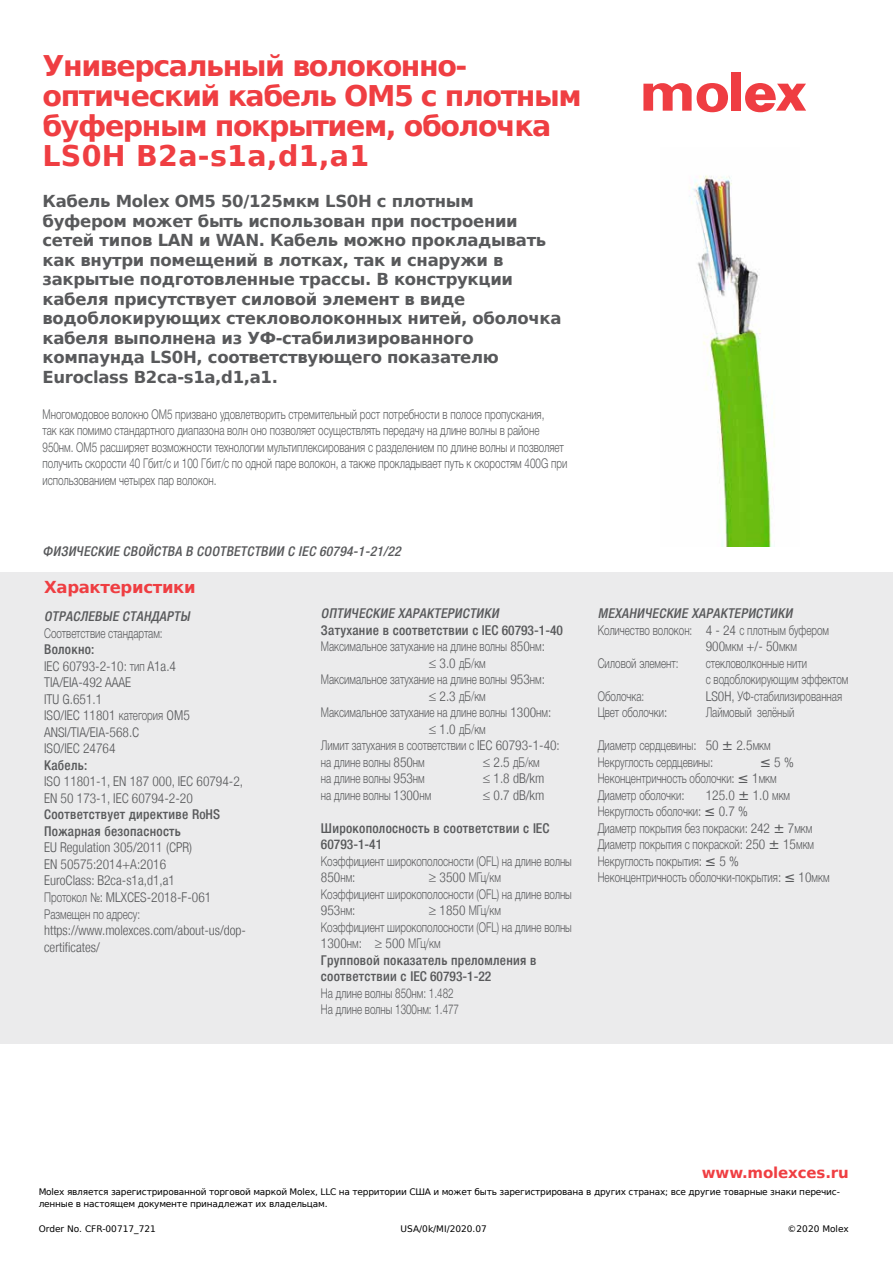
<style>
.page{position:relative;width:893px;height:1263px;background:#fff}
.page>*{position:absolute;margin:0;border:0;box-sizing:border-box;transform-origin:0 0}
.t1{font:700 28.5px/30px "DejaVu Sans";letter-spacing:-.05em;color:#ef3e42}
.t2{font:700 28.5px "Bitstream Vera Sans";letter-spacing:.01em;color:#ef3e42}
.t3{font:700 16.5px/19.5px "DejaVu Sans";letter-spacing:-.02em;color:#58595b}
.t4{font:700 16.5px "Bitstream Vera Sans";letter-spacing:-.02em;color:#58595b}
.t5{font:700 16.5px "DejaVu Sans";letter-spacing:-.02em;color:#ef3e42}
.t6{font:700 15px "Bitstream Vera Sans";letter-spacing:-.01em;color:#ef3e42}
.t7{font:300 13.5px/16.5px "Helvetica Neue Cyr";color:#58595b;scale:.73 1}
.t8{font:300 condensed 13.5px/16.5px "Helvetica Neue LT";color:#58595b}
.t9{font:italic 500 condensed 13.5px/16.5px "Helvetica Neue LTCYR";color:#58595b}
.t10{font:500 condensed 13.5px/16.5px "Helvetica Neue LTCYR";letter-spacing:.02em;color:#58595b}
.t11{font:500 condensed 13.5px "Helvetica Neue LT";color:#58595b}
.t12{font:9px/12px "DejaVu Sans";letter-spacing:-.025em;color:#000}
.t13{font:9px "Bitstream Vera Sans";color:#000}
.s1{font-family:"Bitstream Vera Sans"}
.s2{font-family:"Helvetica Neue LT Std"}
.s3{font-family:"Helvetica Neue LT"}
.s4{font-family:"Helvetica Neue Cyr";font-stretch:normal}
.s5{font-style:normal}
.s6{font-family:"Helvetica Neue LT";font-style:normal}
.s7{font-family:"Helvetica Neue LT";font-stretch:condensed}
.s8{font-family:"Bitstream Vera Sans";font-weight:400}
.s9{font-family:"Bitstream Vera Sans";font-weight:400;font-stretch:normal}
</style>
<div class="page">
<div style="left:731px;top:72px;width:10px;height:39px;background:#ef3d42"></div>
<svg style="left:643px;top:83px;width:85px;height:29px"></svg>
<svg style="left:745px;top:83px;width:61px;height:29px"></svg>
<div style="left:0;top:572px;width:893px;height:471px;background:#ebebec"></div>
<img style="left:689px;top:175px;width:86px;height:372px">
<h1 class="t1" style="left:43px;top:50px;width:541px">Универсальный волоконно&shy;оптический кабель OM5 с плотным буферным покрытием, оболочка</h1>
<h1 class="t2" style="left:43px;top:139px;width:328px">LS0H B2a-s1a,d1,a1</h1>
<p class="t3" style="left:43px;top:191px;width:520px">Кабель <span class="s1">Molex OM5 50/125</span>мкм LS0H с плотным буфером может быть использован при построении сетей типов <span class="s1">LAN</span> и <span class="s1">WAN.</span> Кабель можно прокладывать как внутри помещений в лотках, так и снаружи в закрытые подготовленные трассы. В конструкции кабеля присутствует силовой элемент в виде водоблокирующих стекловолоконных нитей, оболочка кабеля выполнена из УФ-стабилизированного компаунда LS0H, соответствующего показателю</p>
<p class="t4" style="left:43px;top:367px;width:237px">Euroclass B2ca-s1a,d1,a1.</p>
<p class="t7" style="left:43px;top:406px;width:720px">Многомодовое волокно OM5 призвано удовлетворить стремительный рост потребности в полосе пропускания,<br>так как помимо стандартного диапазона волн оно позволяет осуществлять передачу на длине волны в районе 950нм. OM5 расширяет возможности технологии мультиплексирования с разделением по длине волны и позволяет получить скорости 40 Гбит/с и 100 Гбит/с по одной паре волокон, а также прокладывает путь к скоростям 400G при использованием четырех пар волокон.</p>
<p class="t9" style="left:43px;top:544px;width:360px">ФИЗИЧЕСКИЕ СВОЙСТВА В СООТВЕТСТВИИ С <span class="s2">IEC 60 794 - 1 - 2 1 /22</span></p>
<p class="t5" style="left:44px;top:574px;width:153px">Характеристики</p>
<p class="t9" style="left:44px;top:609px;width:150px">ОТРАСЛЕВЫЕ СТАНДАРТЫ</p>
<p class="t7" style="left:44px;top:625px;width:164px">Соответствие стандартам:</p>
<p class="t10" style="left:44px;top:642px;width:52px">Волокно<span class="s3">:</span></p>
<p class="t8" style="left:44px;top:658px;width:147px">IEC 60793-2-10: <span class="s4">тип</span> A1a.4<br>TIA/EIA-492 AAAE<br>ITU G.651.1<br>ISO/IEC 11801 <span class="s4">категория</span> OM5<br>ANSI/TIA/EIA-568.C<br>ISO/IEC 24764</p>
<p class="t10" style="left:44px;top:757px;width:45px">Кабель<span class="s3">:</span></p>
<p class="t8" style="left:44px;top:773px;width:200px">ISO 11801-1, EN 187 000, IEC 60794-2,<br>EN 50 173-1, IEC 60794-2-20</p>
<p class="t10" style="left:44px;top:807px;width:177px">Соответствует директиве <span class="s3">RoHS<br></span>Пожарная безопасность</p>
<p class="t8" style="left:44px;top:839px;width:169px">EU Regulation 305/2011 (CPR)<br>EN 50575:2014+A:2016<br>EuroClass: B2ca-s1a,d1,a1<br><span class="s4">Протокол №</span>: MLXCES-2018-F-061</p>
<p class="t7" style="left:44px;top:906px;width:133px">Размещен по адресу:</p>
<p class="t8" style="left:44px;top:922px;width:203px">https://www.molexces.com/about-us/dop&shy;certificates/</p>
<p class="t9" style="left:321px;top:605px;width:244px">ОПТИЧЕСКИЕ ХАРАКТЕРИСТИКИ<br><span class="s5">Затухание в соответствии с</span> <span class="s6">IEC 60793-1-40</span></p>
<p class="t7" style="left:321px;top:638px;width:308px">Максимальное затухание на длине волны <span class="s7">850</span>нм<span class="s7">:</span></p>
<p class="t7" style="left:429px;top:655px;width:79px">≤ <span class="s7">3.0</span> дБ/км</p>
<p class="t7" style="left:321px;top:671px;width:308px">Максимальное затухание на длине волны <span class="s7">953</span>нм<span class="s7">:</span></p>
<p class="t7" style="left:429px;top:688px;width:79px">≤ <span class="s7">2.3</span> дБ/км</p>
<p class="t7" style="left:321px;top:704px;width:317px">Максимальное затухание на длине волны <span class="s7">1300</span>нм<span class="s7">:</span></p>
<p class="t7" style="left:429px;top:721px;width:79px">≤ <span class="s7">1.0</span> дБ/км</p>
<p class="t7" style="left:321px;top:737px;width:329px">Лимит затухания в соответствии с <span class="s7">IEC 60793-1-40:</span></p>
<p class="t7" style="left:321px;top:754px;width:144px">на длине волны <span class="s7">850</span>нм</p>
<p class="t7" style="left:483px;top:754px;width:79px">≤ <span class="s7">2.5</span> дБ/км</p>
<p class="t7" style="left:321px;top:770px;width:144px">на длине волны <span class="s7">953</span>нм</p>
<p class="t8" style="left:483px;top:770px;width:63px">≤ 1.8 dB/km</p>
<p class="t7" style="left:321px;top:787px;width:153px">на длине волны <span class="s7">1300</span>нм</p>
<p class="t8" style="left:483px;top:787px;width:63px">≤ 0.7 dB/km</p>
<p class="t10" style="left:321px;top:820px;width:230px">Широкополосность в соответствии с <span class="s3">IEC</span></p>
<p class="t11" style="left:321px;top:836px;width:63px">60793-1-41</p>
<p class="t7" style="left:321px;top:853px;width:345px">Коэффициент широкополосности (OFL) на длине волны</p>
<p class="t8" style="left:321px;top:869px;width:36px">850<span class="s4">нм</span>:</p>
<p class="t7" style="left:321px;top:869px;width:345px;text-indent:108px">≥ <span class="s7">3500</span> МГц/км<br>Коэффициент широкополосности (OFL) на длине волны</p>
<p class="t8" style="left:321px;top:902px;width:36px">953<span class="s4">нм</span>:</p>
<p class="t7" style="left:321px;top:902px;width:345px;text-indent:108px">≥ <span class="s7">1850</span> МГц/км<br>Коэффициент широкополосности (OFL) на длине волны</p>
<p class="t8" style="left:321px;top:935px;width:121px">1300<span class="s4">нм</span>: ≥ 500 <span class="s4">МГц/км</span></p>
<p class="t10" style="left:321px;top:952px;width:217px">Групповой показатель преломления в соответствии с <span class="s3">IEC 60793-1-22</span></p>
<p class="t7" style="left:321px;top:985px;width:191px">На длине волны 850нм: 1.482<br>На длине волны 1300нм: 1.477</p>
<p class="t9" style="left:598px;top:605px;width:199px">МЕХАНИЧЕСКИЕ ХАРАКТЕРИСТИКИ</p>
<p class="t7" style="left:598px;top:622px;width:319px">Количество волокон: <span class="s7">4 - 24</span> с плотным буфером</p>
<p class="t8" style="left:706px;top:638px;width:93px">900<span class="s4">мкм</span> +/- 50<span class="s4">мкм</span></p>
<p class="t7" style="left:598px;top:655px;width:112px">Силовой элемент:</p>
<p class="t7" style="left:706px;top:655px;width:197px">стекловолконные нити<br>с водоблокирующим эффектом</p>
<p class="t7" style="left:598px;top:688px;width:65px">Оболочка:</p>
<p class="t7" style="left:706px;top:688px;width:188px"><span class="s7">LS0H,</span> УФ-стабилизированная</p>
<p class="t7" style="left:598px;top:704px;width:97px">Цвет оболочки<span class="s7">:</span></p>
<p class="t7" style="left:706px;top:704px;width:123px">Лаймовый зелёный</p>
<p class="t7" style="left:598px;top:737px;width:239px">Диаметр сердцевины<span class="s7">: 50</span> <span class="s8">±</span> <span class="s7">2.5</span>мкм<br>Некруглость сердцевины<span class="s7">:</span></p>
<p class="t8" style="left:760px;top:754px;width:36px"><span class="s9">≤</span> 5 %</p>
<p class="t7" style="left:598px;top:770px;width:247px">Неконцентричность оболочки<span class="s7">:</span> <span class="s8">≤</span> <span class="s7">1</span>мкм<br>Диаметр оболочки<span class="s7">:</span></p>
<p class="t8" style="left:706px;top:787px;width:86px">125.0 <span class="s9">±</span> 1.0 <span class="s4">мкм</span></p>
<p class="t7" style="left:598px;top:803px;width:319px">Некруглость оболочки<span class="s7">:</span> <span class="s8">≤</span> <span class="s7">0.7 %<br></span>Диаметр покрытия без покраски<span class="s7">: 242</span> <span class="s8">±</span> <span class="s7">7</span>мкм Диаметр покрытия с покраской<span class="s7">: 250</span> <span class="s8">±</span> <span class="s7">15</span>мкм Некруглость покрытия<span class="s7">:</span> <span class="s8">≤</span> <span class="s7">5 % </span>Неконцентричность оболочки-покрытия<span class="s7">:</span> <span class="s8">≤</span> <span class="s7">10</span>мкм</p>
<p class="t6" style="left:702px;top:1164px;width:148px">www.molexces.ru</p>
<p class="t12" style="left:39px;top:1185px;width:803px">Molex является зарегистрированной торговой маркой Molex, LLC на территории США и может быть зарегистрирована в других странах; все другие товарные знаки перечис&shy;ленные в настоящем документе принадлежат их владельцам.</p>
<p class="t13" style="left:39px;top:1223px;width:119px">Order No. CFR-00717_721</p>
<p class="t13" style="left:401px;top:1223px;width:88px">USA/0k/MI/2020.07</p>
<p class="t13" style="left:788px;top:1223px;width:63px">©2020 Molex</p>
</div>
